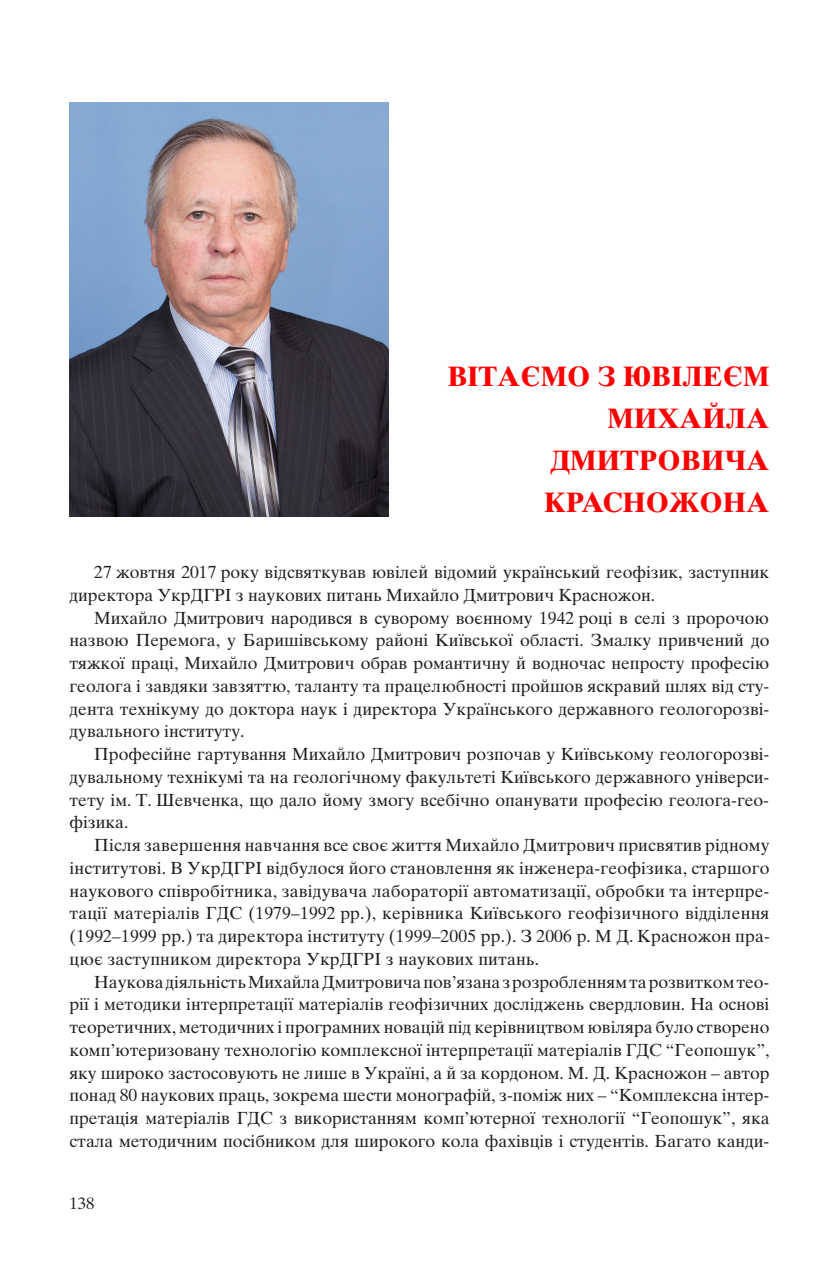
<style>
.page{position:relative;width:839px;height:1280px;background:#fff}
.page>*{position:absolute;margin:0;border:0;box-sizing:border-box;transform-origin:0 0}
.t1{font:700 28px/42px "Times Ten LT Std";color:#f00;text-align:right}
.t2{font:17.5px/22.8px "Times Ten LT Std";color:#231f20;text-align:justify}
.t3{font:16.62px "Times Ten LT Std";color:#231f20}
</style>
<div class="page">
<img style="left:69px;top:103px;width:319px;height:414px">
<h1 class="t1" style="left:447px;top:355px;width:323px">ВІТАЄМО З ЮВІЛЕЄМ<br>МИХАЙЛА<br>ДМИТРОВИЧА<br>КРАСНОЖОНА</h1>
<p class="t2" style="left:69px;top:561px;width:701px;text-indent:25px">27 жовтня 2017 року відсвяткував ювілей відомий український геофізик, заступник директора УкрДГРІ з наукових питань Михайло Дмитрович Красножон.</p>
<p class="t2" style="left:69px;top:606px;width:701px;text-indent:25px">Михайло Дмитрович народився в суворому воєнному 1942 році в селі з пророчою назвою Перемога, у Баришівському районі Київської області. Змалку привчений до тяжкої праці, Михайло Дмитрович обрав романтичну й водночас непросту професію геолога і завдяки завзяттю, таланту та працелюбності пройшов яскравий шлях від сту&shy;дента технікуму до доктора наук і директора Українського державного геологорозві&shy;дувального інституту.</p>
<p class="t2" style="left:69px;top:743px;width:701px;text-indent:25px">Професійне гартування Михайло Дмитрович розпочав у Київському геологорозві&shy;дувальному технікумі та на геологічному факультеті Київського державного універси&shy;тету ім. Т. Шевченка, що дало йому змогу всебічно опанувати професію геолога-гео&shy;фізика.</p>
<p class="t2" style="left:69px;top:834px;width:701px;text-indent:25px">Після завершення навчання все своє життя Михайло Дмитрович присвятив рідному інститутові. В УкрДГРІ відбулося його становлення як інженера-геофізика, старшого наукового співробітника, завідувача лабораторії автоматизації, обробки та інтерпре&shy;тації матеріалів ГДС (1979–1992 рр.), керівника Київського геофізичного відділення (1992–1999 рр.) та директора інституту (1999–2005 рр.). З 2006 р. М Д. Красножон пра&shy;цює заступником директора УкрДГРІ з наукових питань.</p>
<p class="t2" style="left:69px;top:970px;width:701px;text-indent:25px">Наукова діяльність Михайла Дмитровича пов’язана з розробленням та розвитком тео&shy;рії і методики інтерпретації матеріалів геофізичних досліджень свердловин. На основі теоретичних, методичних і програмних новацій під керівництвом ювіляра було створено комп’ютеризовану технологію комплексної інтерпретації матеріалів ГДС “Геопошук”, яку широко застосовують не лише в Україні, а й за кордоном. М. Д. Красножон – автор понад 80 наукових праць, зокрема шести монографій, з-поміж них – “Комплексна інтер&shy;претація матеріалів ГДС з використанням комп’ютерної технології “Геопошук”, яка стала методичним посібником для широкого кола фахівців і студентів. Багато канди-</p>
<p class="t3" style="left:69px;top:1194px;width:26px">138</p>
</div>
